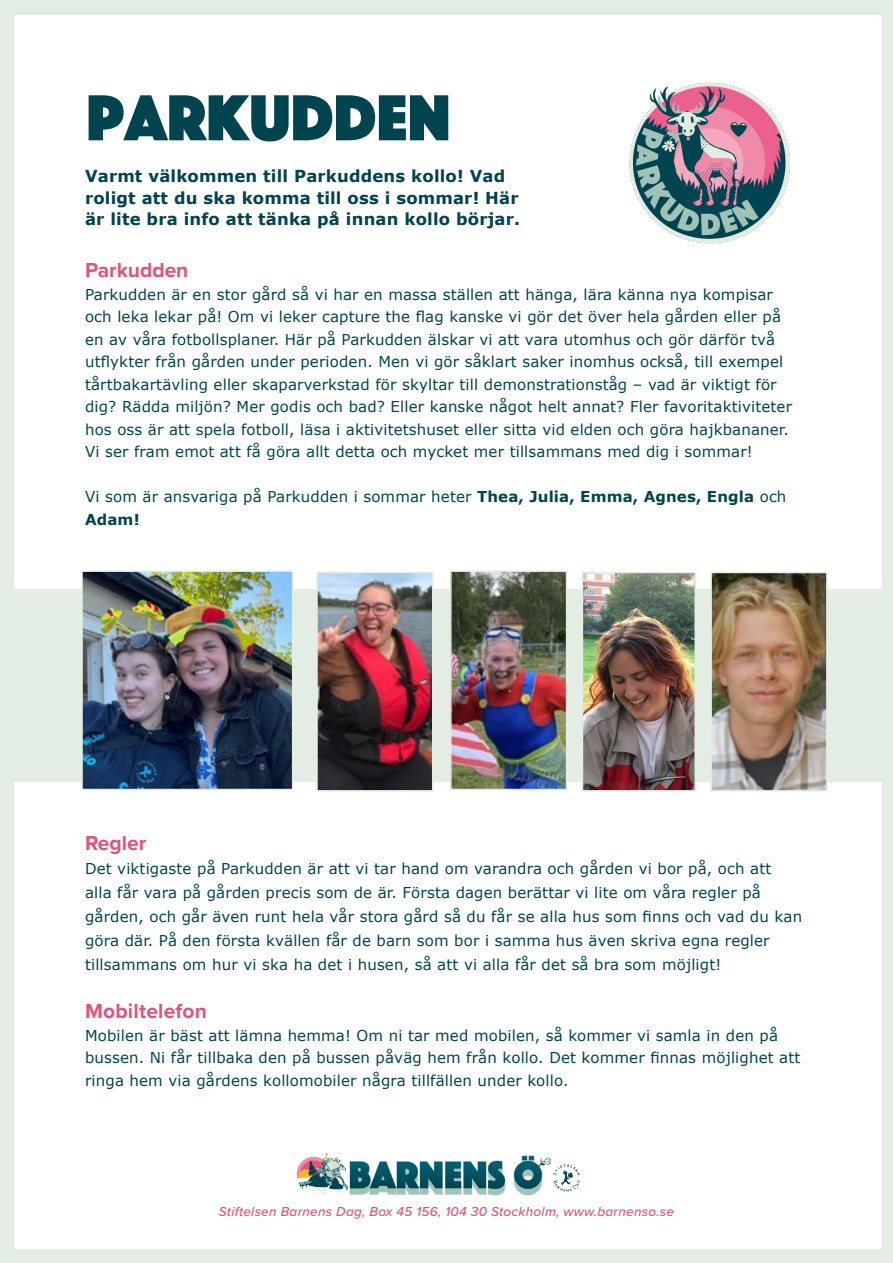
<style>
.page{position:relative;width:893px;height:1263px;background:#e3ede4}
.page>*{position:absolute;margin:0;border:0;box-sizing:border-box;transform-origin:0 0}
.t1{font:67.5px "Phosphate Solid";color:#004450}
.t2{font:700 21px "Proxima Nova";color:#e45277}
.t3{font:700 16.5px/22.5px "Verdana";letter-spacing:.01em;color:#004450}
.t4{font:15px/22.5px "Verdana";letter-spacing:.01em;color:#004450}
.t5{font:italic 500 13.5px "Proxima Nova";letter-spacing:.02em;color:#e45277}
.s1{font-weight:700}
</style>
<div class="page">
<div style="left:14px;top:15px;width:867px;height:1233px;background:#fff"></div>
<hr style="left:84px;top:0;width:1px;height:1263px;background:#000">
<hr style="left:0;top:1204px;width:893px;height:2px;background:#004450">
<hr style="left:1px;top:84px;width:892px;height:2px;background:#004450">
<div style="left:83px;top:81px;width:723px;height:1124px;background:#fff"></div>
<img style="left:629px;top:82px;width:161px;height:162px">
<div style="left:1px;top:589px;width:892px;height:193px;background:#e3ede4"></div>
<img style="left:585px;top:575px;width:108px;height:213px">
<div style="left:582px;top:572px;width:114px;height:219px;border:2px solid #e3ede4"></div>
<img style="left:453px;top:573px;width:111px;height:214px">
<div style="left:450px;top:570px;width:117px;height:220px;border:2px solid #e3ede4"></div>
<img style="left:713px;top:575px;width:112px;height:213px">
<div style="left:710px;top:572px;width:118px;height:219px;border:2px solid #e3ede4"></div>
<img style="left:84px;top:573px;width:206px;height:214px">
<div style="left:81px;top:570px;width:212px;height:220px;border:2px solid #e3ede4"></div>
<img style="left:319px;top:575px;width:111px;height:213px">
<div style="left:316px;top:572px;width:117px;height:219px;border:2px solid #e3ede4"></div>
<p class="t1" style="left:86px;top:70px;width:366px">PARKUDDEN</p>
<p class="t3" style="left:85px;top:164px;width:435px">Varmt välkommen till Parkuddens kollo! Vad roligt att du ska komma till oss i sommar! Här</p>
<p class="t3" style="left:85px;top:208px;width:436px">är lite bra info att tänka på innan kollo börjar.</p>
<p class="t2" style="left:85px;top:254px;width:105px">Parkudden</p>
<p class="t4" style="left:85px;top:283px;width:709px">Parkudden är en stor gård så vi har en massa ställen att hänga, lära känna nya kompisar och leka lekar på! Om vi leker capture the flag kanske vi gör det över hela gården eller på en av våra fotbollsplaner. Här på Parkudden älskar vi att vara utomhus och gör därför två utflykter från gården under perioden. Men vi gör såklart saker inomhus också, till exempel tårtbakartävling eller skaparverkstad för skyltar till demonstrationståg – vad är viktigt för dig? Rädda miljön? Mer godis och bad? Eller kanske något helt annat? Fler favoritaktiviteter hos oss är att spela fotboll, läsa i aktivitetshuset eller sitta vid elden och göra hajkbananer.</p>
<p class="t4" style="left:85px;top:441px;width:669px">Vi ser fram emot att få göra allt detta och mycket mer tillsammans med dig i sommar!</p>
<p class="t4" style="left:85px;top:486px;width:703px">Vi som är ansvariga på Parkudden i sommar heter <span class="s1">Thea, Julia, Emma, Agnes, Engla</span> och<br><span class="s1">Adam!</span></p>
<p class="t2" style="left:85px;top:827px;width:63px">Regler</p>
<p class="t4" style="left:85px;top:857px;width:719px;line-height:24px">Det viktigaste på Parkudden är att vi tar hand om varandra och gården vi bor på, och att<br>alla får vara på gården precis som de är. Första dagen berättar vi lite om våra regler på gården, och går även runt hela vår stora gård så du får se alla hus som finns och vad du kan göra där. På den första kvällen får de barn som bor i samma hus även skriva egna regler tillsammans om hur vi ska ha det i husen, så att vi alla får det så bra som möjligt!</p>
<p class="t2" style="left:85px;top:995px;width:123px">Mobiltelefon</p>
<p class="t4" style="left:85px;top:1024px;width:717px">Mobilen är bäst att lämna hemma! Om ni tar med mobilen, så kommer vi samla in den på bussen. Ni får tillbaka den på bussen påväg hem från kollo. Det kommer finnas möjlighet att ringa hem via gårdens kollomobiler några tillfällen under kollo.</p>
<p class="t5" style="left:219px;top:1202px;width:457px">Stiftelsen Barnens Dag, Box 45 156, 104 30 Stockholm, www.barnenso.se</p>
</div>
